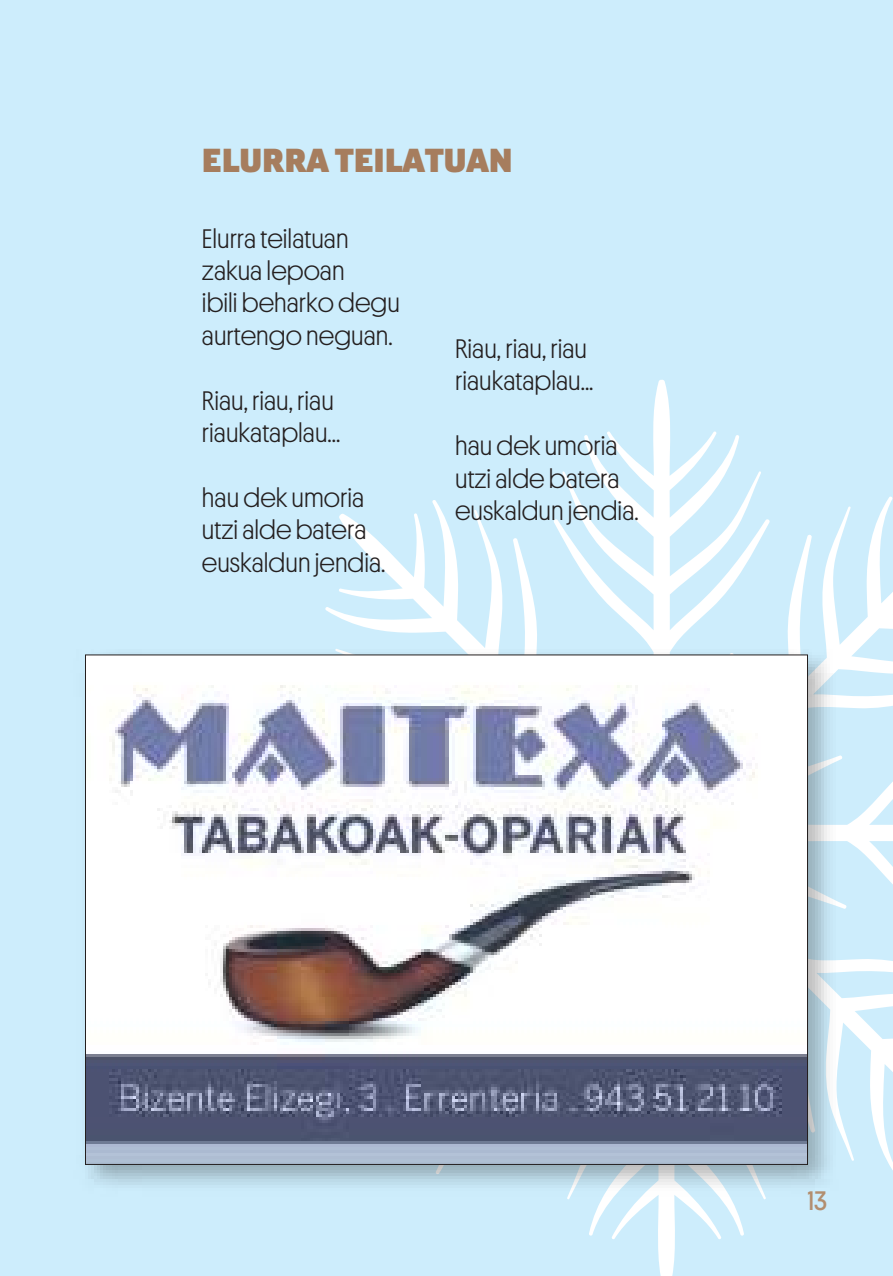
<style>
.page{position:relative;width:893px;height:1276px;background:#cdedfc}
.page>*{position:absolute;margin:0;border:0;box-sizing:border-box;transform-origin:0 0}
.t1{font:900 36px "Bulo";color:#a67d5e}
.t2{font:300 27px/32.4px "Platform";color:#241f1f}
.t3{font:27px "Platform";color:#b28e6f}
</style>
<div class="page">
<svg style="left:562px;top:379px;width:199px;height:261px"></svg>
<svg style="left:325px;top:499px;width:295px;height:141px"></svg>
<svg style="left:589px;top:1202px;width:155px;height:74px"></svg>
<svg style="left:845px;top:1022px;width:48px;height:148px"></svg>
<svg style="left:705px;top:495px;width:188px;height:157px"></svg>
<svg style="left:845px;top:652px;width:48px;height:370px"></svg>
<img style="left:88px;top:640px;width:757px;height:562px">
<img style="left:87px;top:656px;width:719px;height:507px">
<h1 class="t1" style="left:202px;top:147px;width:312px">ELURRA TEILATUAN</h1>
<p class="t2" style="left:202px;top:222px;width:200px">Elurra teilatuan zakua lepoan<br>ibili beharko degu aurtengo neguan.</p>
<p class="t2" style="left:202px;top:384px;width:140px">Riau, riau, riau riaukataplau...</p>
<p class="t2" style="left:202px;top:481px;width:185px">hau dek umoria utzi alde batera euskaldun jendia.</p>
<p class="t2" style="left:455px;top:332px;width:140px">Riau, riau, riau riaukataplau...</p>
<p class="t2" style="left:455px;top:430px;width:185px">hau dek umoria utzi alde batera euskaldun jendia.</p>
<p class="t3" style="left:808px;top:1184px;width:21px">13</p>
</div>
